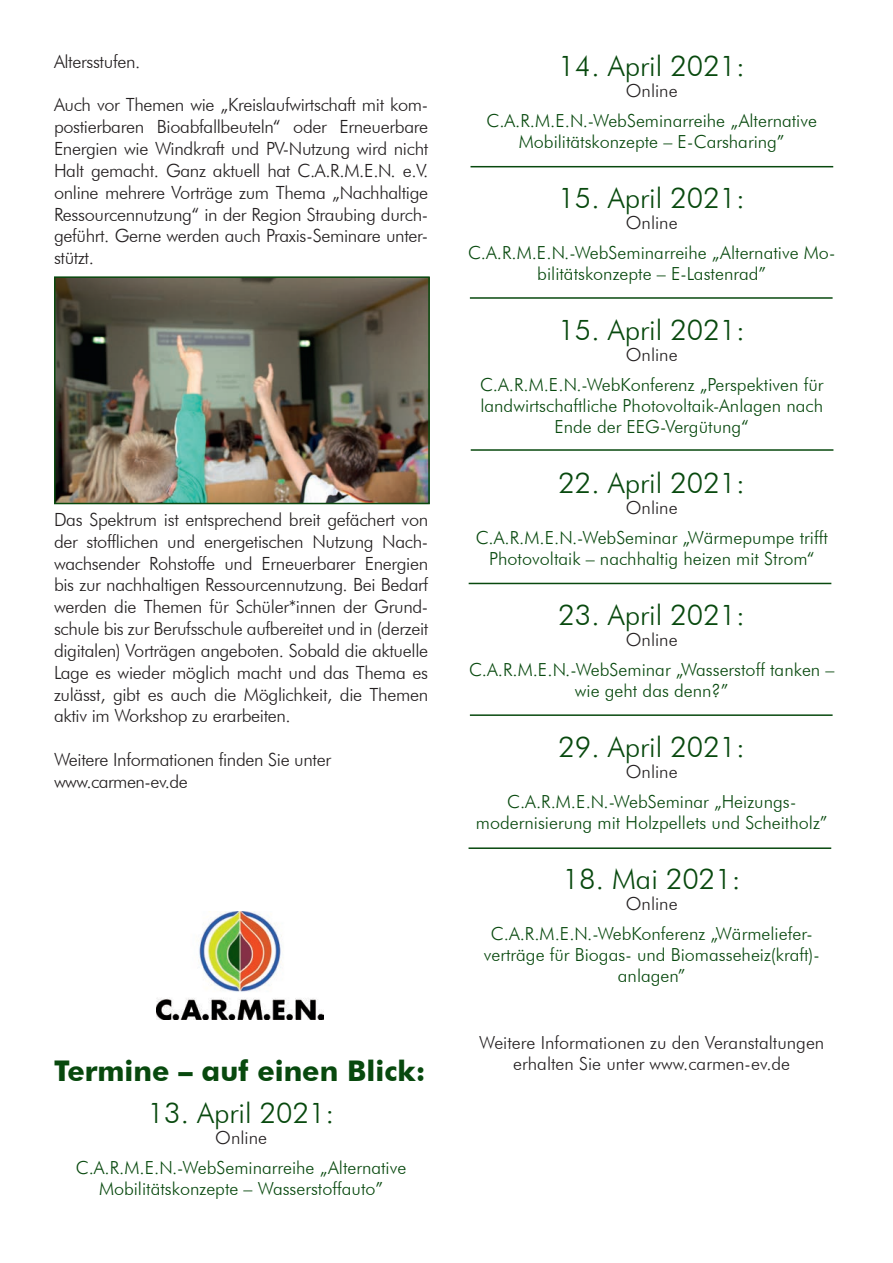
<style>
.page{position:relative;width:893px;height:1263px;background:#fff}
.page>*{position:absolute;margin:0;border:0;box-sizing:border-box;transform-origin:0 0}
.t1{font:300 28.5px "Futura BT";color:#08490e}
.t2{font:700 28.5px "Futura BT";color:#08490e}
.t3{font:300 18.15px/21.8px "Futura BT";letter-spacing:-.02em;color:#231f20;text-align:justify}
.t4{font:300 18px/21px "Futura BT";color:#08490e;text-align:center}
.t5{font:300 18px/21px "Futura BT";color:#231f20;text-align:center}
</style>
<div class="page">
<img style="left:157px;top:911px;width:167px;height:108px">
<hr style="left:470px;top:714px;width:363px;height:2px;background:#08490e">
<hr style="left:470px;top:297px;width:363px;height:2px;background:#08490e">
<hr style="left:471px;top:449px;width:362px;height:2px;background:#08490e">
<hr style="left:470px;top:166px;width:363px;height:1px;background:#08490e">
<hr style="left:469px;top:847px;width:362px;height:2px;background:#08490e">
<img style="left:57px;top:279px;width:370px;height:222px">
<div style="left:54px;top:276px;width:376px;height:228px;border:2px solid #08490e"></div>
<hr style="left:469px;top:583px;width:362px;height:1px;background:#08490e">
<p class="t3" style="left:54px;top:50px;width:88px">Altersstufen.</p>
<p class="t3" style="left:54px;top:94px;width:376px">Auch vor Themen wie „Kreislaufwirtschaft mit kom&shy;postierbaren Bioabfallbeuteln“ oder Erneuerbare Energien wie Windkraft und PV-Nutzung wird nicht Halt gemacht. Ganz aktuell hat C.A.R.M.E.N. e.V. online mehrere Vorträge zum Thema „Nachhaltige Ressourcennutzung“ in der Region Straubing durch&shy;geführt. Gerne werden auch Praxis-Seminare unter&shy;stützt.</p>
<p class="t3" style="left:54px;top:508px;width:376px">Das Spektrum ist entsprechend breit gefächert von der stofflichen und energetischen Nutzung Nach&shy;wachsender Rohstoffe und Erneuerbarer Energien bis zur nachhaltigen Ressourcennutzung. Bei Bedarf werden die Themen für Schüler*innen der Grund&shy;schule bis zur Berufsschule aufbereitet und in (derzeit digitalen) Vorträgen angeboten. Sobald die aktuelle Lage es wieder möglich macht und das Thema es zulässt, gibt es auch die Möglichkeit, die Themen aktiv im Workshop zu erarbeiten.</p>
<p class="t3" style="left:54px;top:748px;width:279px">Weitere Informationen finden Sie unter www.carmen-ev.de</p>
<h1 class="t2" style="left:54px;top:1054px;width:373px">Termine – auf einen Blick:</h1>
<h1 class="t1" style="left:148px;top:1096px;width:188px">13. April 2021:</h1>
<p class="t5" style="left:215px;top:1127px;width:53px">Online</p>
<p class="t4" style="left:76px;top:1157px;width:332px">C.A.R.M.E.N.-WebSeminarreihe „Alternative<br>Mobilitätskonzepte – Wasserstoffauto”</p>
<h1 class="t1" style="left:558px;top:48px;width:188px">14. April 2021:</h1>
<p class="t5" style="left:626px;top:80px;width:53px">Online</p>
<p class="t4" style="left:486px;top:110px;width:332px">C.A.R.M.E.N.-WebSeminarreihe „Alternative<br>Mobilitätskonzepte – E-Carsharing”</p>
<h1 class="t1" style="left:558px;top:180px;width:188px">15. April 2021:</h1>
<p class="t5" style="left:626px;top:212px;width:53px">Online</p>
<p class="t4" style="left:468px;top:242px;width:369px">C.A.R.M.E.N.-WebSeminarreihe „Alternative Mo&shy;bilitätskonzepte – E-Lastenrad”</p>
<h1 class="t1" style="left:558px;top:312px;width:188px">15. April 2021:</h1>
<p class="t5" style="left:626px;top:344px;width:53px">Online</p>
<p class="t4" style="left:480px;top:374px;width:345px">C.A.R.M.E.N.-WebKonferenz „Perspektiven für landwirtschaftliche Photovoltaik-Anlagen nach<br>Ende der EEG-Vergütung“</p>
<h1 class="t1" style="left:558px;top:465px;width:188px">22. April 2021:</h1>
<p class="t5" style="left:626px;top:497px;width:53px">Online</p>
<p class="t4" style="left:476px;top:527px;width:354px">C.A.R.M.E.N.-WebSeminar „Wärmepumpe trifft<br>Photovoltaik – nachhaltig heizen mit Strom“</p>
<h1 class="t1" style="left:558px;top:597px;width:188px">23. April 2021:</h1>
<p class="t5" style="left:626px;top:629px;width:53px">Online</p>
<p class="t4" style="left:469px;top:659px;width:367px">C.A.R.M.E.N.-WebSeminar „Wasserstoff tanken – wie geht das denn?”</p>
<h1 class="t1" style="left:558px;top:729px;width:188px">29. April 2021:</h1>
<p class="t5" style="left:626px;top:761px;width:53px">Online</p>
<p class="t4" style="left:476px;top:791px;width:353px">C.A.R.M.E.N.-WebSeminar „Heizungs&shy;modernisierung mit Holzpellets und Scheitholz”</p>
<h1 class="t1" style="left:563px;top:861px;width:179px">18. Mai 2021:</h1>
<p class="t5" style="left:626px;top:893px;width:53px">Online</p>
<p class="t4" style="left:484px;top:923px;width:338px">C.A.R.M.E.N.-WebKonferenz „Wärmeliefer&shy;verträge für Biogas- und Biomasseheiz(kraft)- anlagen”</p>
<p class="t5" style="left:479px;top:1032px;width:347px">Weitere Informationen zu den Veranstaltungen erhalten Sie unter www.carmen-ev.de</p>
</div>
